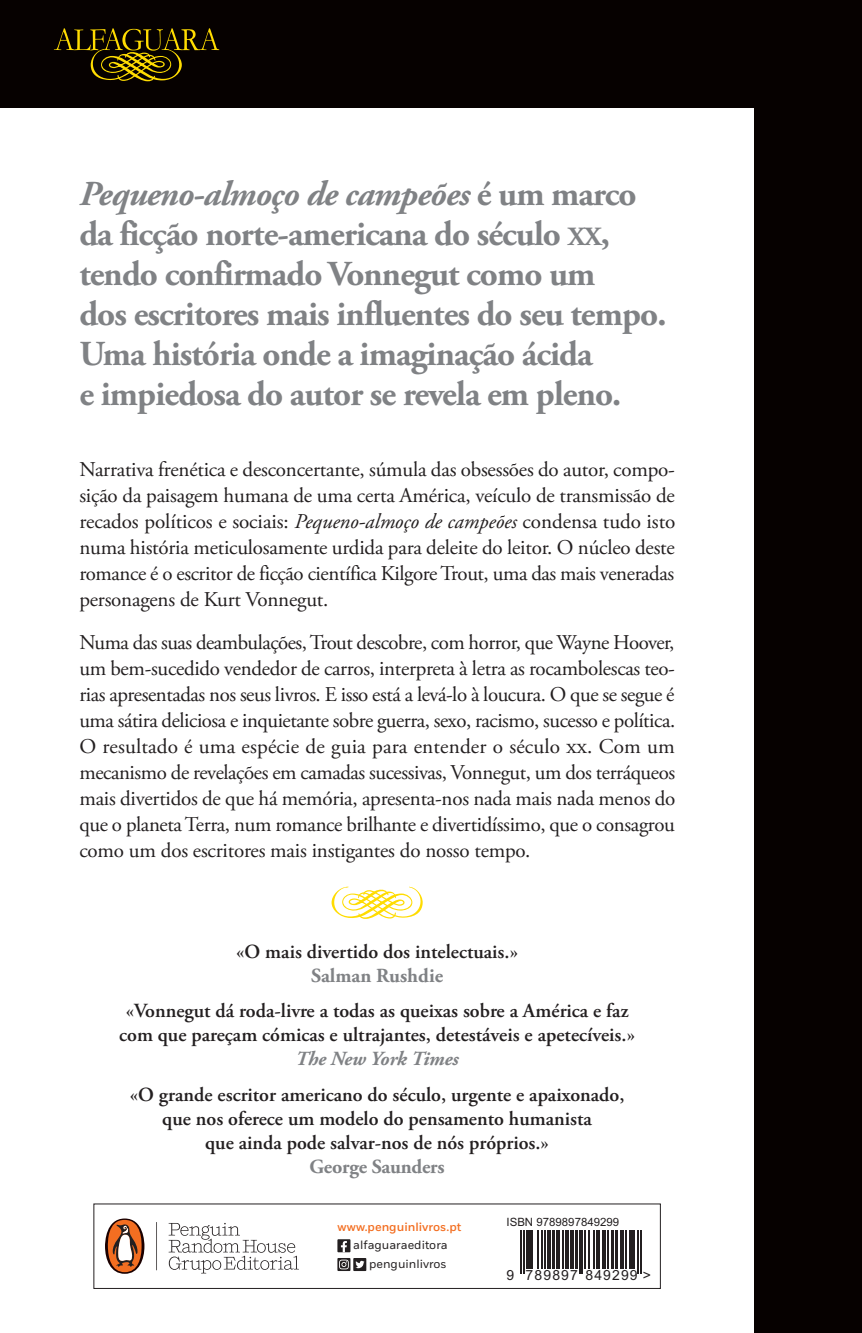
<style>
.page{position:relative;width:862px;height:1333px;background:#fff}
.page>*{position:absolute;margin:0;border:0;box-sizing:border-box;transform-origin:0 0}
.t1{font:700 35px/40px "Adobe Garamond Pro";letter-spacing:-.025em;color:#808285}
.t2{font:21px/26px "Adobe Garamond Pro";letter-spacing:-.01em;color:#231f20;text-align:justify}
.t3{font:600 20px/24px "Adobe Garamond Pro";color:#231f20;text-align:center}
.t4{font:700 20px "Adobe Garamond Pro";letter-spacing:-.01em;color:#808285}
.t5{font:italic 700 20px "Adobe Garamond Pro";letter-spacing:-.01em;color:#808285}
.t6{font:14px "Arial";letter-spacing:.08em;color:#231f20}
.t7{font:12px/18.8px "Fort";color:#231f20;text-align:right}
.t8{font:500 12px "Fort";color:#f36e21}
.t9{font:11.4px "Arial";color:#231f20}
.s1{font-style:italic}
.s2{font-size:26.2px}
</style>
<div class="page">
<div style="left:0;top:0;width:862px;height:108px;background:#060100"></div>
<svg style="left:54px;top:28px;width:165px;height:53px"></svg>
<div style="left:754px;top:0;width:108px;height:1332px;background:#060100"></div>
<svg style="left:331px;top:886px;width:92px;height:33px"></svg>
<svg style="left:169px;top:1223px;width:130px;height:50px"></svg>
<svg style="left:156px;top:1222px;width:1px;height:48px"></svg>
<svg style="left:105px;top:1218px;width:39px;height:55px"></svg>
<div style="left:337px;top:1239px;width:13px;height:13px;background:#231f20"></div>
<svg style="left:341px;top:1241px;width:6px;height:11px"></svg>
<div style="left:337px;top:1257px;width:13px;height:13px;background:#231f20"></div>
<svg style="left:339px;top:1259px;width:10px;height:10px"></svg>
<div style="left:353px;top:1257px;width:13px;height:13px;background:#231f20"></div>
<svg style="left:355px;top:1260px;width:9px;height:8px"></svg>
<hr style="left:520px;top:1230px;width:2px;height:43px;background:#231f20">
<hr style="left:523px;top:1230px;width:1px;height:43px;background:#231f20">
<svg style="left:526px;top:1230px;width:3px;height:38px"></svg>
<hr style="left:531px;top:1230px;width:2px;height:38px;background:#231f20">
<hr style="left:537px;top:1230px;width:1px;height:38px;background:#231f20">
<hr style="left:541px;top:1230px;width:1px;height:38px;background:#231f20">
<hr style="left:545px;top:1230px;width:1px;height:38px;background:#231f20">
<hr style="left:547px;top:1230px;width:4px;height:38px;background:#231f20">
<hr style="left:552px;top:1230px;width:3px;height:38px;background:#231f20">
<hr style="left:556px;top:1230px;width:4px;height:38px;background:#231f20">
<hr style="left:562px;top:1230px;width:2px;height:38px;background:#231f20">
<hr style="left:565px;top:1230px;width:4px;height:38px;background:#231f20">
<hr style="left:570px;top:1230px;width:4px;height:38px;background:#231f20">
<hr style="left:575px;top:1230px;width:3px;height:38px;background:#231f20">
<hr style="left:579px;top:1230px;width:1px;height:43px;background:#231f20">
<hr style="left:581px;top:1230px;width:2px;height:43px;background:#231f20">
<hr style="left:584px;top:1230px;width:1px;height:38px;background:#231f20">
<hr style="left:588px;top:1230px;width:1px;height:38px;background:#231f20">
<hr style="left:593px;top:1230px;width:1px;height:38px;background:#231f20">
<svg style="left:596px;top:1230px;width:3px;height:38px"></svg>
<hr style="left:602px;top:1230px;width:4px;height:38px;background:#231f20">
<hr style="left:607px;top:1230px;width:1px;height:38px;background:#231f20">
<hr style="left:611px;top:1230px;width:2px;height:38px;background:#231f20">
<hr style="left:615px;top:1230px;width:2px;height:38px;background:#231f20">
<hr style="left:620px;top:1230px;width:3px;height:38px;background:#231f20">
<hr style="left:625px;top:1230px;width:1px;height:38px;background:#231f20">
<hr style="left:629px;top:1230px;width:3px;height:38px;background:#231f20">
<hr style="left:634px;top:1230px;width:1px;height:38px;background:#231f20">
<hr style="left:637px;top:1230px;width:2px;height:43px;background:#231f20">
<hr style="left:640px;top:1230px;width:1px;height:43px;background:#231f20">
<h1 class="t1" style="left:79px;top:174px;width:588px"><span class="s1">Pequeno-almoço de campeões</span> é um marco da ficção norte-americana do século <span class="s2">xx</span>, tendo confirmado Vonnegut como um<br>dos escritores mais influentes do seu tempo.<br>Uma história onde a imaginação ácida<br>e impiedosa do autor se revela em pleno.</h1>
<p class="t2" style="left:79px;top:457px;width:597px">Narrativa frenética e desconcertante, súmula das obsessões do autor, compo&shy;sição da paisagem humana de uma certa América, veículo de transmissão de recados políticos e sociais: <span class="s1">Pequeno-almoço de campeões</span> condensa tudo isto numa história meticulosamente urdida para deleite do leitor. O núcleo deste romance é o escritor de ficção científica Kilgore Trout, uma das mais veneradas personagens de Kurt Vonnegut.</p>
<p class="t2" style="left:79px;top:630px;width:597px">Numa das suas deambulações, Trout descobre, com horror, que Wayne Hoover, um bem-sucedido vendedor de carros, interpreta à letra as rocambolescas teo&shy;rias apresentadas nos seus livros. E isso está a levá-lo à loucura. O que se segue é uma sátira deliciosa e inquietante sobre guerra, sexo, racismo, sucesso e política.<br>O resultado é uma espécie de guia para entender o século xx. Com um mecanismo de revelações em camadas sucessivas, Vonnegut, um dos terráqueos mais divertidos de que há memória, apresenta-nos nada mais nada menos do que o planeta Terra, num romance brilhante e divertidíssimo, que o consagrou como um dos escritores mais instigantes do nosso tempo.</p>
<p class="t3" style="left:236px;top:939px;width:283px">«O mais divertido dos intelectuais.»</p>
<p class="t4" style="left:311px;top:963px;width:133px">Salman Rushdie</p>
<p class="t3" style="left:119px;top:999px;width:517px">«Vonnegut dá roda-livre a todas as queixas sobre a América e faz com que pareçam cómicas e ultrajantes, detestáveis e apetecíveis.»</p>
<p class="t5" style="left:295px;top:1047px;width:165px">The New York Times</p>
<p class="t3" style="left:130px;top:1082px;width:496px">«O grande escritor americano do século, urgente e apaixonado, que nos oferece um modelo do pensamento humanista<br>que ainda pode salvar-nos de nós próprios.»</p>
<p class="t4" style="left:310px;top:1154px;width:137px">George Saunders</p>
<p class="t8" style="left:337px;top:1218px;width:125px">www.penguinlivros.pt</p>
<p class="t7" style="left:353px;top:1235px;width:96px">alfaguaraeditora penguinlivros</p>
<p class="t9" style="left:506px;top:1213px;width:114px">ISBN 9789897849299</p>
<p class="t6" style="left:506px;top:1266px;width:146px">9 789897 849299 &gt;</p>
</div>
